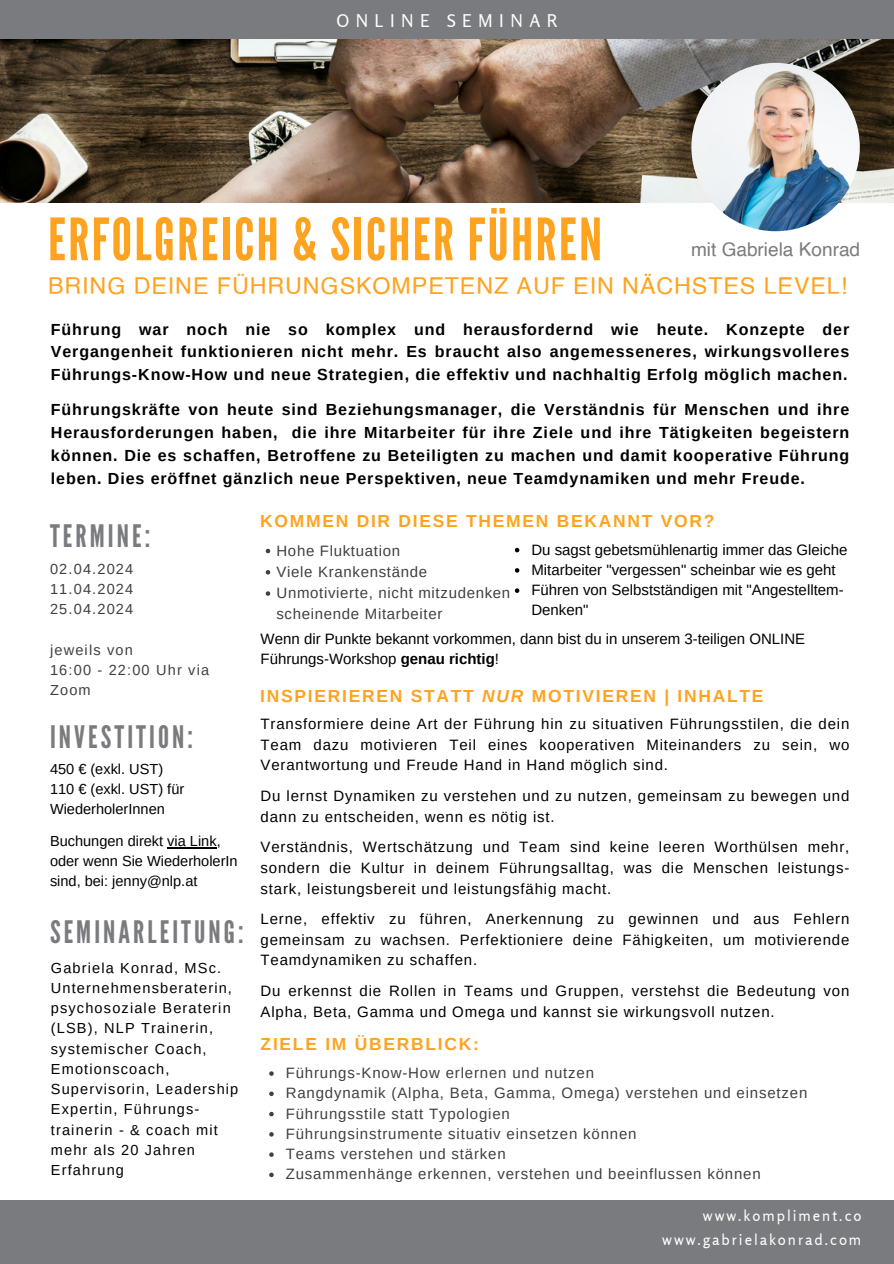
<style>
.page{position:relative;width:894px;height:1264px;background:#fff}
.page>*{position:absolute;margin:0;border:0;box-sizing:border-box;transform-origin:0 0}
.t1{font:58.2px "League Gothic";letter-spacing:.04em;color:#fea320}
.t2{font:30.9px "League Gothic";letter-spacing:.1em;color:#7a7b7e}
.t3{font:23.25px "Helvetica";letter-spacing:.04em;color:#fea320}
.t4{font:19.05px "Helvetica";color:#7a7b7e}
.t5{font:700 17.4px "Arimo";letter-spacing:.1em;color:#fea320}
.t6{font:17.4px "Rosario";letter-spacing:.37em;color:#fff}
.t7{font:700 16.05px/22.8px "Arimo";letter-spacing:.055em;color:#000;text-align:justify}
.t8{font:15px/20.7px "Arimo";letter-spacing:.055em;color:#000;text-align:justify}
.t9{font:15px/21.3px "Arimo";letter-spacing:.055em;color:#414040}
.t10{font:15px/20.2px "Arimo";color:#000}
.t11{font:15px "Rosario";letter-spacing:.13em;color:#fff}
.t12{font:14.55px/20.2px "Arimo";letter-spacing:.08em;color:#000}
.t13{font:14.55px/20px "Arimo";color:#000}
.t14{font:14.55px/20.2px "Arimo";letter-spacing:.08em;color:#414040}
.s1{font-weight:700}
.s2{font-style:italic}
</style>
<div class="page">
<img style="left:0;top:38px;width:893px;height:164px">
<svg style="left:266px;top:549px;width:4px;height:4px"></svg>
<svg style="left:266px;top:570px;width:4px;height:4px"></svg>
<svg style="left:266px;top:591px;width:4px;height:5px"></svg>
<div style="left:0;top:0;width:893px;height:38px;background:#7a7b7e"></div>
<div style="left:0;top:1199px;width:893px;height:64px;background:#7a7b7e"></div>
<hr style="left:167px;top:847px;width:49px;height:1px;background:#000">
<img style="left:691px;top:63px;width:168px;height:168px;border-radius:50%">
<svg style="left:269px;top:1071px;width:4px;height:4px"></svg>
<svg style="left:269px;top:1091px;width:4px;height:5px"></svg>
<svg style="left:269px;top:1111px;width:4px;height:5px"></svg>
<svg style="left:269px;top:1132px;width:4px;height:4px"></svg>
<svg style="left:269px;top:1152px;width:4px;height:4px"></svg>
<svg style="left:269px;top:1172px;width:4px;height:5px"></svg>
<svg style="left:514px;top:548px;width:5px;height:4px"></svg>
<svg style="left:514px;top:568px;width:5px;height:4px"></svg>
<svg style="left:514px;top:588px;width:5px;height:5px"></svg>
<p class="t6" style="left:336px;top:10px;width:222px">ONLINE SEMINAR</p>
<h5 class="t1" style="left:48px;top:206px;width:555px">ERFOLGREICH &amp; SICHER FÜHREN</h5>
<h5 class="t3" style="left:48px;top:276px;width:800px">BRING DEINE FÜHRUNGSKOMPETENZ AUF EIN NÄCHSTES LEVEL!</h5>
<p class="t4" style="left:690px;top:241px;width:170px">mit Gabriela Konrad</p>
<h1 class="t7" style="left:51px;top:318px;width:799px">Führung war noch nie so komplex und herausfordernd wie heute. Konzepte der Vergangenheit funktionieren nicht mehr. Es braucht also angemesseneres, wirkungsvolleres Führungs-Know-How und neue Strategien, die effektiv und nachhaltig Erfolg möglich machen.</h1>
<p class="t7" style="left:51px;top:398px;width:799px">Führungskräfte von heute sind Beziehungsmanager, die Verständnis für Menschen und ihre Herausforderungen haben, die ihre Mitarbeiter für ihre Ziele und ihre Tätigkeiten begeistern können. Die es schaffen, Betroffene zu Beteiligten zu machen und damit kooperative Führung leben. Dies eröffnet gänzlich neue Perspektiven, neue Teamdynamiken und mehr Freude.</p>
<h6 class="t2" style="left:50px;top:518px;width:102px">TERMINE:</h6>
<h6 class="t14" style="left:50px;top:558px;width:85px">02.04.2024</h6>
<h3 class="t14" style="left:50px;top:578px;width:85px">11.04.2024</h3>
<h1 class="t14" style="left:50px;top:599px;width:85px">25.04.2024</h1>
<p class="t14" style="left:50px;top:639px;width:84px">jeweils von</p>
<p class="t14" style="left:50px;top:659px;width:161px">16:00 - 22:00 Uhr via<br>Zoom</p>
<p class="t2" style="left:50px;top:719px;width:144px">INVESTITION:</p>
<p class="t13" style="left:50px;top:759px;width:115px">450 € (exkl. UST)</p>
<p class="t13" style="left:50px;top:779px;width:136px">110 € (exkl. UST) für<br>WiederholerInnen</p>
<p class="t13" style="left:50px;top:830px;width:189px">Buchungen direkt via Link, oder wenn Sie WiederholerIn sind, bei: jenny@nlp.at</p>
<h3 class="t2" style="left:50px;top:914px;width:195px">SEMINARLEITUNG:</h3>
<p class="t12" style="left:51px;top:957px;width:172px">Gabriela Konrad, MSc.</p>
<p class="t12" style="left:51px;top:977px;width:189px">Unternehmensberaterin, psychosoziale Beraterin (LSB), NLP Trainerin, systemischer Coach,<br>Emotionscoach,<br>Supervisorin, Leadership<br>Expertin, Führungs&shy;trainerin - &amp; coach mit mehr als 20 Jahren<br>Erfahrung</p>
<p class="t5" style="left:260px;top:511px;width:455px">KOMMEN DIR DIESE THEMEN BEKANNT VOR?</p>
<p class="t10" style="left:531px;top:539px;width:317px">Du sagst gebetsmühlenartig immer das Gleiche</p>
<p class="t10" style="left:531px;top:559px;width:306px">Mitarbeiter "vergessen" scheinbar wie es geht</p>
<p class="t10" style="left:531px;top:580px;width:314px">Führen von Selbstständigen mit "Angestelltem-<br>Denken"</p>
<p class="t10" style="left:260px;top:628px;width:546px">Wenn dir Punkte bekannt vorkommen, dann bist du in unserem 3-teiligen ONLINE<br>Führungs-Workshop <span class="s1">genau richtig</span>!</p>
<h4 class="t9" style="left:276px;top:539px;width:125px">Hohe Fluktuation</h4>
<p class="t9" style="left:276px;top:561px;width:152px">Viele Krankenstände</p>
<h2 class="t9" style="left:276px;top:582px;width:235px">Unmotivierte, nicht mitzudenken scheinende Mitarbeiter</h2>
<p class="t5" style="left:260px;top:686px;width:504px">INSPIERIEREN STATT <span class="s2">NUR</span> MOTIVIEREN | INHALTE</p>
<p class="t8" style="left:260px;top:713px;width:590px">Transformiere deine Art der Führung hin zu situativen Führungsstilen, die dein Team dazu motivieren Teil eines kooperativen Miteinanders zu sein, wo Verantwortung und Freude Hand in Hand möglich sind.</p>
<p class="t8" style="left:260px;top:785px;width:590px">Du lernst Dynamiken zu verstehen und zu nutzen, gemeinsam zu bewegen und dann zu entscheiden, wenn es nötig ist.</p>
<p class="t8" style="left:260px;top:836px;width:590px">Verständnis, Wertschätzung und Team sind keine leeren Worthülsen mehr, sondern die Kultur in deinem Führungsalltag, was die Menschen leistungs&shy;stark, leistungsbereit und leistungsfähig macht.</p>
<p class="t8" style="left:260px;top:908px;width:590px">Lerne, effektiv zu führen, Anerkennung zu gewinnen und aus Fehlern gemeinsam zu wachsen. Perfektioniere deine Fähigkeiten, um motivierende Teamdynamiken zu schaffen.</p>
<p class="t8" style="left:260px;top:980px;width:590px">Du erkennst die Rollen in Teams und Gruppen, verstehst die Bedeutung von<br>Alpha, Beta, Gamma und Omega und kannst sie wirkungsvoll nutzen.</p>
<p class="t5" style="left:260px;top:1034px;width:220px">ZIELE IM ÜBERBLICK:</p>
<h1 class="t9" style="left:285px;top:1062px;width:310px">Führungs-Know-How erlernen und nutzen</h1>
<p class="t9" style="left:285px;top:1082px;width:523px">Rangdynamik (Alpha, Beta, Gamma, Omega) verstehen und einsetzen</p>
<p class="t9" style="left:285px;top:1102px;width:225px">Führungsstile statt Typologien</p>
<h3 class="t9" style="left:285px;top:1122px;width:352px">Führungsinstrumente situativ einsetzen können</h3>
<p class="t9" style="left:285px;top:1143px;width:221px">Teams verstehen und stärken</p>
<p class="t9" style="left:285px;top:1163px;width:476px">Zusammenhänge erkennen, verstehen und beeinflussen können</p>
<p class="t11" style="left:702px;top:1206px;width:160px">www.kompliment.co</p>
<p class="t11" style="left:662px;top:1230px;width:201px">www.gabrielakonrad.com</p>
</div>
